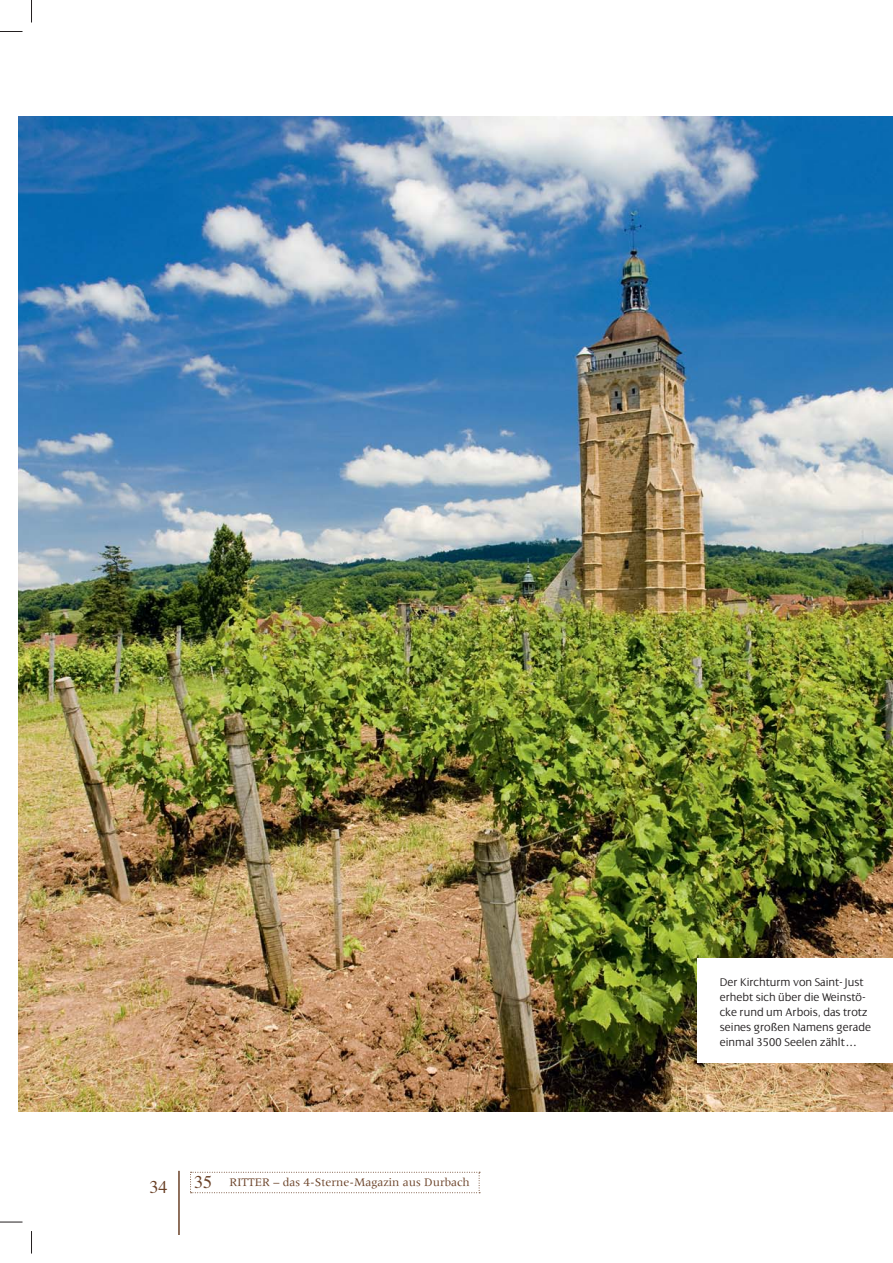
<style>
.page{position:relative;width:893px;height:1263px;background:#fff}
.page>*{position:absolute;margin:0;border:0;box-sizing:border-box;transform-origin:0 0}
.t1{font:18px "Times";color:#6a4127}
.t2{font:300 12px/15px "Dialog";color:#231f20}
.t3{font:12px "Meridien";color:#6a4127}
.s1{font-family:"Times";font-size:18px}
</style>
<div class="page">
<img style="left:19px;top:117px;width:873px;height:995px">
<div style="left:697px;top:959px;width:195px;height:104px;background:#fff"></div>
<hr style="left:178px;top:1171px;width:2px;height:64px;background:#6a4127">
<svg style="left:190px;top:1172px;width:290px;height:21px"></svg>
<svg style="left:0;top:31px;width:22px;height:1px"></svg>
<svg style="left:0;top:1222px;width:22px;height:1px"></svg>
<svg style="left:31px;top:0;width:1px;height:22px"></svg>
<svg style="left:31px;top:1231px;width:1px;height:23px"></svg>
<h1 class="t1" style="left:149px;top:1180px;width:19px">34</h1>
<p class="t3" style="left:194px;top:1178px;width:277px"><span class="s1">35</span> RITTER – das 4-Sterne-Magazin aus Durbach</p>
<p class="t2" style="left:719px;top:975px;width:153px">Der Kirchturm von Saint-Just erhebt sich über die Weinstö&shy;cke rund um Arbois, das trotz seines großen Namens gerade einmal 3500 Seelen zählt …</p>
</div>
